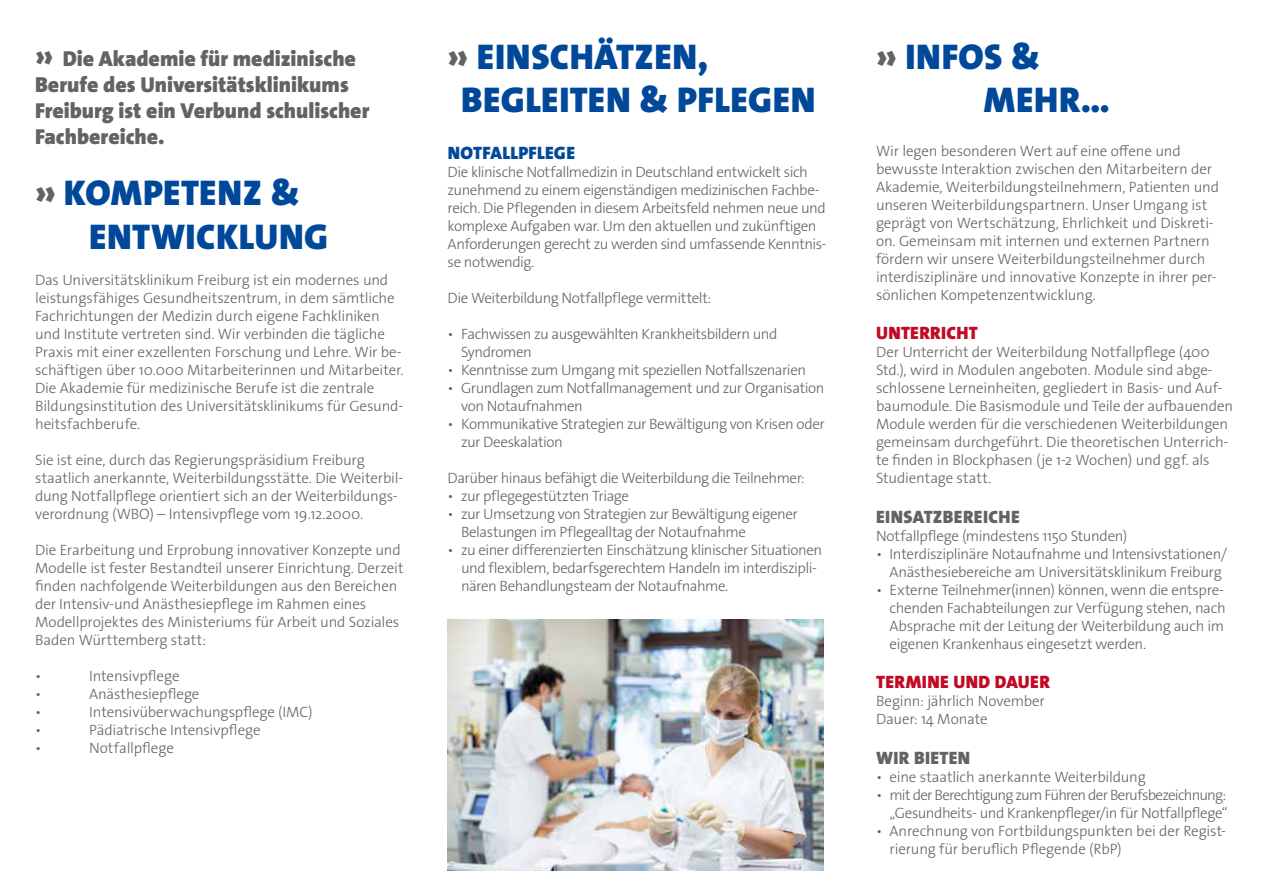
<style>
.page{position:relative;width:1263px;height:893px;background:#fff}
.page>*{position:absolute;margin:0;border:0;box-sizing:border-box;transform-origin:0 0}
.t1{font:900 36px/43.2px "The Sans Os F";letter-spacing:.015em;color:#00489a}
.t2{font:900 21.75px/26.1px "The Sans Os F";letter-spacing:-.005em;color:#646363}
.t3{font:900 18px "The Sans Os F";letter-spacing:.025em;color:#c10a25}
.t4{font:900 18px "The Sans Os F";letter-spacing:.02em;color:#646363}
.t5{font:900 18px "The Sans Os F";letter-spacing:.01em;color:#00489a}
.t6{font:300 15px/18px "The Sans Os F";letter-spacing:-.015em;color:#646363}
.t7{font:300 15px "The Sans Os F";letter-spacing:-.035em;color:#646363}
.t8{font:300 15px/18px "The Sans Os F";letter-spacing:-.04em;color:#646363;text-align:right}
.s1{font-size:31.5px}
.s2{color:#646363}
</style>
<div class="page">
<img style="left:448px;top:619px;width:376px;height:251px">
<h2 class="t2" style="left:35px;top:46px;width:336px"><span class="s1">»</span> DIE AKADEMIE FÜR MEDIZINISCHE<br>BERUFE DES UNIVERSITÄTSKLINIKUMS<br>FREIBURG IST EIN VERBUND SCHULISCHER<br>FACHBEREICHE.</h2>
<h1 class="t1" style="left:35px;top:172px;width:266px"><span class="s2">»</span> KOMPETENZ &amp;<br>E</h1>
<h1 class="t1" style="left:107px;top:215px;width:222px">NTWICKLUNG</h1>
<p class="t6" style="left:35px;top:271px;width:370px">Das Universitätsklinikum Freiburg ist ein modernes und leistungsfähiges Gesundheitszentrum, in dem sämtliche Fachrichtungen der Medizin durch eigene Fachkliniken und Institute vertreten sind. Wir verbinden die tägliche Praxis mit einer exzellenten Forschung und Lehre. Wir be&shy;schäftigen über 10.000 Mitarbeiterinnen und Mitarbeiter.<br>Die Akademie für medizinische Berufe ist die zentrale Bildungsinstitution des Universitätsklinikums für Gesund&shy;heitsfachberufe.</p>
<p class="t6" style="left:35px;top:451px;width:370px">Sie ist eine, durch das Regierungspräsidium Freiburg staatlich anerkannte, Weiterbildungsstätte. Die Weiterbil&shy;dung Notfallpflege orientiert sich an der Weiterbildungs&shy;verordnung (WBO) – Intensivpflege vom 19.12.2000.</p>
<p class="t6" style="left:35px;top:541px;width:370px">Die Erarbeitung und Erprobung innovativer Konzepte und Modelle ist fester Bestandteil unserer Einrichtung. Derzeit finden nachfolgende Weiterbildungen aus den Bereichen der Intensiv-und Anästhesiepflege im Rahmen eines Modellprojektes des Ministeriums für Arbeit und Soziales Baden Württemberg statt:</p>
<p class="t6" style="left:35px;top:667px;width:8px">•</p>
<p class="t6" style="left:89px;top:667px;width:92px">Intensivpflege</p>
<p class="t6" style="left:35px;top:685px;width:8px">•</p>
<p class="t6" style="left:89px;top:685px;width:112px">Anästhesiepflege</p>
<p class="t6" style="left:35px;top:703px;width:8px">•</p>
<p class="t6" style="left:89px;top:703px;width:225px">Intensivüberwachungspflege (IMC)</p>
<p class="t6" style="left:35px;top:721px;width:8px">•</p>
<p class="t6" style="left:89px;top:721px;width:173px">Pädiatrische Intensivpflege</p>
<p class="t6" style="left:35px;top:739px;width:8px">•</p>
<p class="t6" style="left:89px;top:739px;width:86px">Notfallpflege</p>
<h1 class="t1" style="left:461px;top:36px;width:356px;text-indent:-14px"><span class="s2">»</span> EINSCHÄTZEN,<br>BEGLEITEN &amp; PFLEGEN</h1>
<p class="t5" style="left:448px;top:142px;width:129px">NOTFALLPFLEGE</p>
<p class="t6" style="left:448px;top:163px;width:380px">Die klinische Notfallmedizin in Deutschland entwickelt sich zunehmend zu einem eigenständigen medizinischen Fachbe&shy;reich. Die Pflegenden in diesem Arbeitsfeld nehmen neue und komplexe Aufgaben war. Um den aktuellen und zukünftigen Anforderungen gerecht zu werden sind umfassende Kenntnis&shy;se notwendig.</p>
<p class="t6" style="left:448px;top:289px;width:265px">Die Weiterbildung Notfallpflege vermittelt:</p>
<p class="t6" style="left:461px;top:325px;width:318px;text-indent:-13px">• Fachwissen zu ausgewählten Krankheitsbildern und<br>Syndromen</p>
<p class="t7" style="left:448px;top:360px;width:360px">• Kenntnisse zum Umgang mit speziellen Notfallszenarien</p>
<p class="t6" style="left:461px;top:379px;width:365px;text-indent:-14px">• Grundlagen zum Notfallmanagement und zur Organisation von Notaufnahmen</p>
<p class="t6" style="left:461px;top:415px;width:365px;text-indent:-14px">• Kommunikative Strategien zur Bewältigung von Krisen oder zur Deeskalation</p>
<p class="t7" style="left:448px;top:468px;width:359px">Darüber hinaus befähigt die Weiterbildung die Teilnehmer:</p>
<p class="t6" style="left:448px;top:487px;width:183px">• zur pflegegestützten Triage</p>
<p class="t6" style="left:461px;top:505px;width:338px;text-indent:-14px">• zur Umsetzung von Strategien zur Bewältigung eigener<br>Belastungen im Pflegealltag der Notaufnahme</p>
<p class="t6" style="left:461px;top:541px;width:363px;text-indent:-13px">• zu einer differenzierten Einschätzung klinischer Situationen und flexiblem, bedarfsgerechtem Handeln im interdiszipli&shy;nären Behandlungsteam der Notaufnahme.</p>
<h1 class="t1" style="left:876px;top:36px;width:165px"><span class="s2">»</span> INFOS &amp;<br>M</h1>
<h1 class="t1" style="left:1016px;top:79px;width:95px">EHR...</h1>
<p class="t6" style="left:876px;top:142px;width:345px">Wir legen besonderen Wert auf eine offene und bewusste Interaktion zwischen den Mitarbeitern der Akademie, Weiterbildungsteilnehmern, Patienten und unseren Weiterbildungspartnern. Unser Umgang ist geprägt von Wertschätzung, Ehrlichkeit und Diskreti&shy;on. Gemeinsam mit internen und externen Partnern fördern wir unsere Weiterbildungsteilnehmer durch interdisziplinäre und innovative Konzepte in ihrer per&shy;sönlichen Kompetenzentwicklung.</p>
<p class="t3" style="left:876px;top:322px;width:103px">UNTERRICHT</p>
<p class="t6" style="left:876px;top:343px;width:359px">Der Unterricht der Weiterbildung Notfallpflege (400<br>Std.), wird in Modulen angeboten. Module sind abge&shy;schlossene Lerneinheiten, gegliedert in Basis- und Auf&shy;baumodule. Die Basismodule und Teile der aufbauenden Module werden für die verschiedenen Weiterbildungen gemeinsam durchgeführt. Die theoretischen Unterrich&shy;te finden in Blockphasen (je 1-2 Wochen) und ggf. als Studientage statt.</p>
<p class="t4" style="left:876px;top:505px;width:145px">EINSATZBEREICHE</p>
<p class="t6" style="left:876px;top:527px;width:253px">Notfallpflege (mindestens 1150 Stunden)</p>
<p class="t6" style="left:876px;top:545px;width:353px;text-align:center">• Interdisziplinäre Notaufnahme und Intensivstationen/<br>Anästhesiebereiche am Universitätsklinikum Freiburg</p>
<p class="t6" style="left:889px;top:581px;width:338px;text-align:justify;text-indent:-14px">• Externe Teilnehmer(innen) können, wenn die entspre&shy;chenden Fachabteilungen zur Verfügung stehen, nach Absprache mit der Leitung der Weiterbildung auch im eigenen Krankenhaus eingesetzt werden.</p>
<p class="t3" style="left:876px;top:671px;width:175px">TERMINE UND DAUER</p>
<p class="t6" style="left:876px;top:692px;width:170px">Beginn: jährlich November<br>Dauer: 14 Monate</p>
<p class="t4" style="left:876px;top:746px;width:96px">WIR BIETEN</p>
<p class="t6" style="left:876px;top:768px;width:271px">• eine staatlich anerkannte Weiterbildung</p>
<p class="t8" style="left:876px;top:786px;width:353px">• mit der Berechtigung zum Führen der Berufsbezeichnung: „Gesundheits- und Krankenpfleger/in für Notfallpflege“</p>
<p class="t6" style="left:889px;top:822px;width:338px;text-indent:-14px">• Anrechnung von Fortbildungspunkten bei der Regist&shy;rierung für beruflich Pflegende (RbP)</p>
</div>
